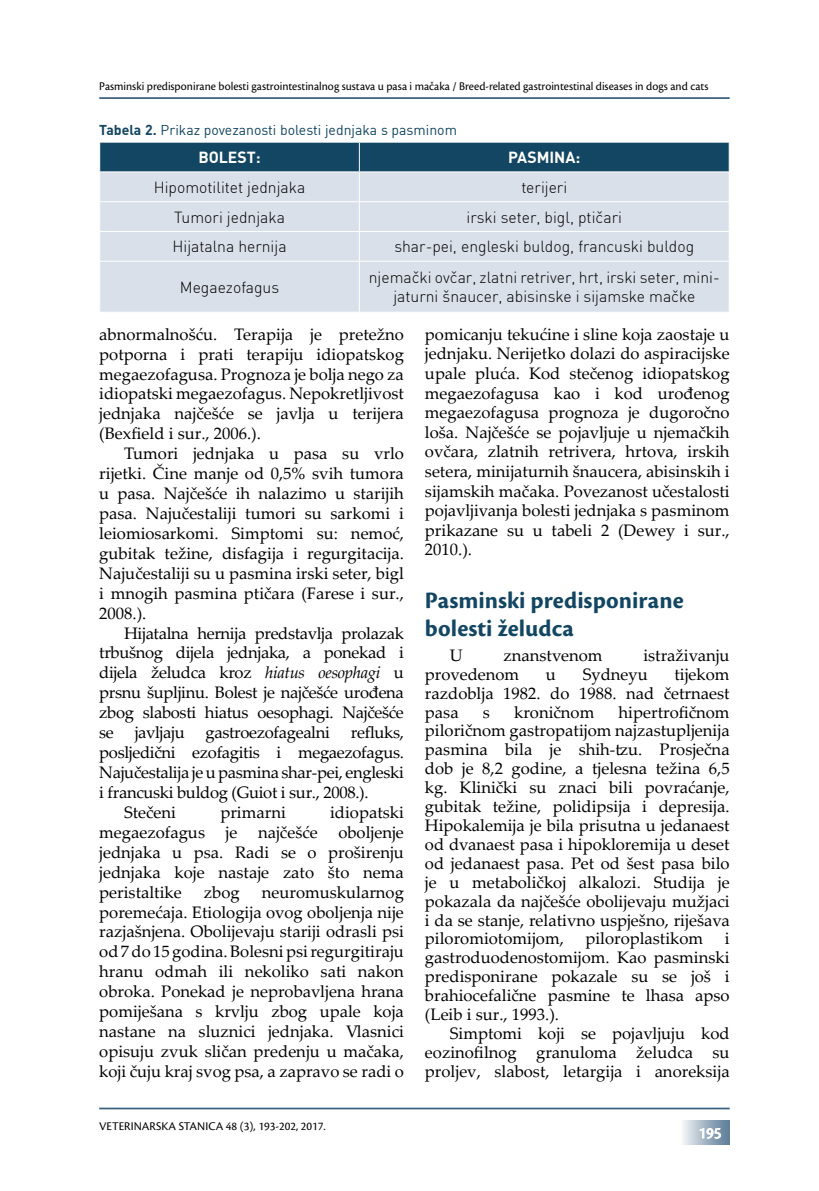
<style>
.page{position:relative;width:819px;height:1191px;background:#fff}
.page>*{position:absolute;margin:0;border:0;box-sizing:border-box;transform-origin:0 0}
.t1{font:700 24.5px/28px "Cronos Pro";letter-spacing:.005em;color:#124662}
.t2{font:16.62px/19.9px "Palatino Linotype";color:#000;text-align:justify}
.t3{font:16.62px "Palatino Linotype";letter-spacing:-.02em;color:#000}
.t4{font:15.75px/18.9px "DIN Lt";color:#000;text-align:center}
.t5{font:700 15.75px "DIN";color:#fff}
.t6{font:15.75px "Cronos Pro";color:#fff}
.t7{font:14px "DIN";color:#124662}
.t8{font:12.25px "Cronos Pro";color:#000}
.s1{font-weight:700}
.s2{font-style:italic}
</style>
<div class="page">
<hr style="left:99px;top:1107px;width:630px;height:2px;background:#3a617d">
<hr style="left:99px;top:97px;width:630px;height:2px;background:#3a617d">
<div style="left:680px;top:1120px;width:49px;height:25px;background:linear-gradient(to right,#f7f9fa,#597995)"></div>
<svg style="left:699px;top:1127px;width:22px;height:12px"></svg>
<div style="left:100px;top:262px;width:628px;height:50px;background:#dae0e9"></div>
<svg style="left:99px;top:142px;width:630px;height:119px;background:#adbdca"></svg>
<hr style="left:359px;top:262px;width:1px;height:50px;background:#fff">
<p class="t8" style="left:99px;top:79px;width:611px">Pasminski predisponirane bolesti gastrointestinalnog sustava u pasa i mačaka / Breed-related gastrointestinal diseases in dogs and cats</p>
<p class="t7" style="left:99px;top:120px;width:359px"><span class="s1">Tabela 2.</span> Prikaz povezanosti bolesti jednjaka s pasminom</p>
<p class="t5" style="left:198px;top:147px;width:64px">BOLEST:</p>
<p class="t5" style="left:508px;top:147px;width:74px">PASMINA:</p>
<p class="t4" style="left:154px;top:177px;width:153px">Hipomotilitet jednjaka</p>
<p class="t4" style="left:521px;top:177px;width:47px">terijeri</p>
<p class="t4" style="left:174px;top:207px;width:112px">Tumori jednjaka</p>
<p class="t4" style="left:466px;top:207px;width:157px">irski seter, bigl, ptičari</p>
<p class="t4" style="left:172px;top:237px;width:116px">Hijatalna hernija</p>
<p class="t4" style="left:394px;top:237px;width:301px">shar-pei, engleski buldog, francuski buldog</p>
<p class="t4" style="left:180px;top:277px;width:101px">Megaezofagus</p>
<p class="t4" style="left:369px;top:268px;width:352px">njemački ovčar, zlatni retriver, hrt, irski seter, mini&shy;jaturni šnaucer, abisinske i sijamske mačke</p>
<p class="t2" style="left:99px;top:323px;width:306px">abnormalnošću. Terapija je pretežno potporna i prati terapiju idiopatskog megaezofagusa. Prognoza je bolja nego za idiopatski megaezofagus. Nepokretljivost jednjaka najčešće se javlja u terijera (Bexfield i sur., 2006.).</p>
<p class="t2" style="left:99px;top:443px;width:306px;text-indent:25px">Tumori jednjaka u pasa su vrlo rijetki. Čine manje od 0,5% svih tumora u pasa. Najčešće ih nalazimo u starijih pasa. Najučestaliji tumori su sarkomi i leiomiosarkomi. Simptomi su: nemoć, gubitak težine, disfagija i regurgitacija.<br>Najučestaliji su u pasmina irski seter, bigl i mnogih pasmina ptičara (Farese i sur., 2008.).</p>
<p class="t2" style="left:99px;top:622px;width:306px;text-indent:25px">Hijatalna hernija predstavlja prolazak trbušnog dijela jednjaka, a ponekad i dijela želudca kroz <span class="s2">hiatus oesophagi</span> u prsnu šupljinu. Bolest je najčešće urođena zbog slabosti hiatus oesophagi. Najčešće se</p>
<p class="t3" style="left:135px;top:720px;width:51px">javljaju</p>
<p class="t3" style="left:205px;top:720px;width:126px">gastroezofagealni</p>
<p class="t2" style="left:351px;top:722px;width:55px">refluks,</p>
<p class="t3" style="left:99px;top:740px;width:306px">posljedični ezofagitis i megaezofagus.</p>
<p class="t3" style="left:99px;top:760px;width:306px">Najučestalija je u pasmina shar-pei, engleski</p>
<p class="t3" style="left:99px;top:780px;width:271px">i francuski buldog (Guiot i sur., 2008.).</p>
<p class="t2" style="left:124px;top:801px;width:53px">Stečeni</p>
<p class="t2" style="left:220px;top:801px;width:67px">primarni</p>
<p class="t2" style="left:99px;top:801px;width:306px;text-indent:231px">idiopatski megaezofagus je najčešće oboljenje jednjaka u psa. Radi se o proširenju jednjaka koje nastaje zato što nema peristaltike</p>
<p class="t2" style="left:99px;top:881px;width:306px;text-indent:162px">neuromuskularnog poremećaja. Etiologija ovog oboljenja nije razjašnjena. Obolijevaju stariji odrasli psi od 7 do 15 godina. Bolesni psi regurgitiraju hranu odmah ili nekoliko sati nakon obroka. Ponekad je neprobavljena hrana pomiješana s krvlju zbog upale koja nastane na sluznici jednjaka. Vlasnici opisuju zvuk sličan predenju u mačaka, koji čuju kraj svog psa, a zapravo se radi o</p>
<p class="t2" style="left:204px;top:881px;width:37px">zbog</p>
<p class="t8" style="left:99px;top:1119px;width:228px">VETERINARSKA STANICA 48 (3), 193-202, 2017.</p>
<p class="t2" style="left:425px;top:324px;width:306px">pomicanju tekućine i sline koja zaostaje u jednjaku. Nerijetko dolazi do aspiracijske upale pluća. Kod stečenog idiopatskog megaezofagusa kao i kod urođenog megaezofagusa prognoza je dugoročno loša. Najčešće se pojavljuje u njemačkih ovčara, zlatnih retrivera, hrtova, irskih setera, minijaturnih šnaucera, abisinskih i sijamskih mačaka. Povezanost učestalosti pojavljivanja bolesti jednjaka s pasminom prikazane su u tabeli 2 (Dewey i sur., 2010.).</p>
<h1 class="t1" style="left:425px;top:587px;width:260px">Pasminski predisponirane bolesti želudca</h1>
<p class="t2" style="left:450px;top:644px;width:14px">U</p>
<p class="t2" style="left:503px;top:644px;width:100px">znanstvenom</p>
<p class="t2" style="left:643px;top:644px;width:88px">istraživanju</p>
<p class="t2" style="left:425px;top:663px;width:96px">provedenom</p>
<p class="t2" style="left:546px;top:663px;width:12px">u</p>
<p class="t2" style="left:582px;top:663px;width:67px">Sydneyu</p>
<p class="t2" style="left:425px;top:664px;width:306px;line-height:18.9px;text-indent:249px">tijekom razdoblja 1982. do 1988. nad četrnaest pasa</p>
<p class="t2" style="left:425px;top:702px;width:306px;line-height:18.9px;text-indent:194px">hipertrofičnom piloričnom gastropatijom najzastupljenija pasmina bila je shih-tzu. Prosječna dob je 8,2 godine, a tjelesna težina 6,5 kg. Klinički su znaci bili povraćanje, gubitak težine, polidipsija i depresija.<br>Hipokalemija je bila prisutna u jedanaest od dvanaest pasa i hipokloremija u deset od jedanaest pasa. Pet od šest pasa bilo je u metaboličkoj alkalozi. Studija je pokazala da najčešće obolijevaju mužjaci i da se stanje, relativno uspješno, riješava piloromiotomijom,</p>
<p class="t2" style="left:483px;top:701px;width:9px">s</p>
<p class="t2" style="left:514px;top:701px;width:82px">kroničnom</p>
<p class="t2" style="left:585px;top:928px;width:119px">piloroplastikom</p>
<p class="t2" style="left:425px;top:928px;width:306px;line-height:18.9px;text-indent:300px">i gastroduodenostomijom. Kao pasminski predisponirane pokazale su se još i brahiocefalične pasmine te lhasa apso (Leib i sur., 1993.).</p>
<p class="t2" style="left:425px;top:1023px;width:306px;line-height:18.9px;text-indent:25px">Simptomi koji se pojavljuju kod eozinofilnog granuloma želudca su proljev, slabost, letargija i anoreksija</p>
<p class="t6" style="left:698px;top:1124px;width:24px">195</p>
</div>
